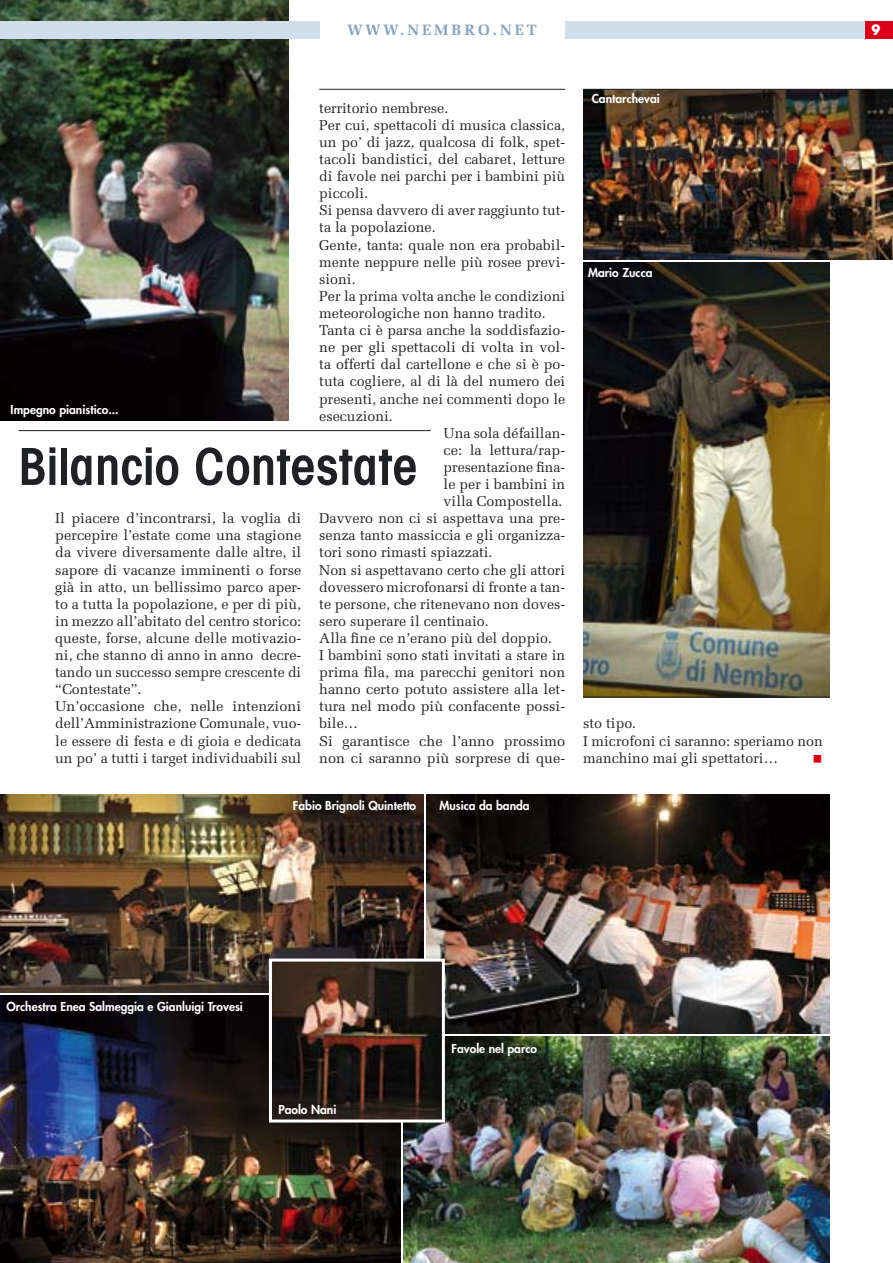
<style>
.page{position:relative;width:893px;height:1263px;background:#fff}
.page>*{position:absolute;margin:0;border:0;box-sizing:border-box;transform-origin:0 0}
.t1{font:600 condensed 51px "Avant Garde";color:#202124}
.t2{font:700 15px "Melior";letter-spacing:.2em;color:#85a1b9}
.t3{font:14.25px/17.1px "Melior";color:#202124}
.t4{font:700 14.25px "Avant Garde";color:#fff}
.t5{font:800 12px "Futura";color:#fff}
</style>
<div class="page">
<img style="left:583px;top:263px;width:246px;height:434px">
<img style="left:0;top:794px;width:423px;height:198px">
<img style="left:426px;top:794px;width:403px;height:240px">
<img style="left:0;top:996px;width:401px;height:267px">
<img style="left:404px;top:1037px;width:425px;height:226px">
<img style="left:273px;top:962px;width:168px;height:156px">
<div style="left:269px;top:958px;width:176px;height:164px;border:3px solid #fff"></div>
<img style="left:0;top:0;width:288px;height:420px">
<img style="left:583px;top:90px;width:310px;height:169px">
<hr style="left:583px;top:697px;width:246px;height:1px;background:#202124">
<hr style="left:18px;top:430px;width:413px;height:1px;background:#202124">
<hr style="left:583px;top:89px;width:310px;height:1px;background:#202124">
<hr style="left:319px;top:89px;width:246px;height:1px;background:#202124">
<div style="left:0;top:21px;width:319px;height:17px;background:#d1ddeb"></div>
<div style="left:565px;top:21px;width:328px;height:17px;background:#d1ddeb"></div>
<div style="left:865px;top:21px;width:28px;height:17px;background:#db001a"></div>
<p class="t2" style="left:348px;top:21px;width:191px">WWW.NEMBRO.NET</p>
<p class="t4" style="left:872px;top:21px;width:10px">9</p>
<p class="t3" style="left:319px;top:99px;width:131px">territorio nembrese.</p>
<p class="t3" style="left:319px;top:117px;width:247px">Per cui, spettacoli di musica classica,</p>
<p class="t3" style="left:319px;top:134px;width:247px">un po’ di jazz, qualcosa di folk, spet-</p>
<p class="t3" style="left:319px;top:151px;width:247px">tacoli bandistici, del cabaret, letture</p>
<p class="t3" style="left:319px;top:168px;width:247px">di favole nei parchi per i bambini più</p>
<p class="t3" style="left:319px;top:185px;width:51px">piccoli.</p>
<p class="t3" style="left:319px;top:202px;width:247px">Si pensa davvero di aver raggiunto tut-</p>
<p class="t3" style="left:319px;top:219px;width:118px">ta la popolazione.</p>
<p class="t3" style="left:319px;top:236px;width:247px">Gente, tanta: quale non era probabil-</p>
<p class="t3" style="left:319px;top:253px;width:247px">mente neppure nelle più rosee previ-</p>
<p class="t3" style="left:319px;top:270px;width:38px">sioni.</p>
<p class="t3" style="left:319px;top:288px;width:247px">Per la prima volta anche le condizioni</p>
<p class="t3" style="left:319px;top:305px;width:228px">meteorologiche non hanno tradito.</p>
<p class="t3" style="left:319px;top:322px;width:247px">Tanta ci è parsa anche la soddisfazio-</p>
<p class="t3" style="left:319px;top:339px;width:247px">ne per gli spettacoli di volta in vol-</p>
<p class="t3" style="left:319px;top:356px;width:247px">ta offerti dal cartellone e che si è po-</p>
<p class="t3" style="left:319px;top:373px;width:247px">tuta cogliere, al di là del numero dei</p>
<p class="t3" style="left:319px;top:390px;width:247px">presenti, anche nei commenti dopo le</p>
<p class="t3" style="left:319px;top:407px;width:75px">esecuzioni.</p>
<p class="t3" style="left:444px;top:424px;width:123px">Una sola défaillan-</p>
<p class="t3" style="left:444px;top:441px;width:123px">ce: la lettura/rap-</p>
<p class="t3" style="left:444px;top:459px;width:123px">presentazione fina-</p>
<p class="t3" style="left:444px;top:476px;width:123px">le per i bambini in</p>
<p class="t3" style="left:444px;top:493px;width:120px">villa Compostella.</p>
<p class="t3" style="left:319px;top:510px;width:247px">Davvero non ci si aspettava una pre-</p>
<p class="t3" style="left:319px;top:527px;width:247px">senza tanto massiccia e gli organizza-</p>
<p class="t3" style="left:319px;top:544px;width:175px">tori sono rimasti spiazzati.</p>
<p class="t3" style="left:319px;top:561px;width:247px">Non si aspettavano certo che gli attori</p>
<p class="t3" style="left:319px;top:578px;width:247px">dovessero microfonarsi di fronte a tan-</p>
<p class="t3" style="left:319px;top:595px;width:247px">te persone, che ritenevano non doves-</p>
<p class="t3" style="left:319px;top:612px;width:171px">sero superare il centinaio.</p>
<p class="t3" style="left:319px;top:630px;width:234px">Alla fine ce n’erano più del doppio.</p>
<p class="t3" style="left:319px;top:647px;width:247px">I bambini sono stati invitati a stare in</p>
<p class="t3" style="left:319px;top:664px;width:247px">prima fila, ma parecchi genitori non</p>
<p class="t3" style="left:319px;top:681px;width:247px">hanno certo potuto assistere alla let-</p>
<p class="t3" style="left:319px;top:698px;width:247px">tura nel modo più confacente possi-</p>
<p class="t3" style="left:319px;top:715px;width:40px">bile…</p>
<p class="t3" style="left:319px;top:732px;width:247px">Si garantisce che l’anno prossimo</p>
<p class="t3" style="left:319px;top:749px;width:247px">non ci saranno più sorprese di que-</p>
<p class="t5" style="left:11px;top:402px;width:110px">Impegno pianistico...</p>
<h1 class="t1" style="left:18px;top:435px;width:401px">Bilancio Contestate</h1>
<p class="t3" style="left:55px;top:510px;width:247px">Il piacere d’incontrarsi, la voglia di percepire l’estate come una stagione da vivere diversamente dalle altre, il sapore di vacanze imminenti o forse già in atto, un bellissimo parco aper&shy;to a tutta la popolazione, e per di più, in mezzo all’abitato del centro storico: queste, forse, alcune delle motivazio&shy;ni, che stanno di anno in anno decre&shy;tando un successo sempre crescente di “Contestate”.<br>Un’occasione che, nelle intenzioni dell’Amministrazione Comunale, vuo&shy;le essere di festa e di gioia e dedicata un po’ a tutti i target individuabili sul</p>
<p class="t5" style="left:293px;top:798px;width:125px">Fabio Brignoli Quintetto</p>
<p class="t5" style="left:439px;top:798px;width:92px">Musica da banda</p>
<p class="t5" style="left:592px;top:91px;width:70px">Cantarchevai</p>
<p class="t5" style="left:588px;top:265px;width:66px">Mario Zucca</p>
<p class="t3" style="left:583px;top:715px;width:241px">sto tipo.<br>I microfoni ci saranno: speriamo non manchino mai gli spettatori…</p>
<p class="t5" style="left:6px;top:999px;width:238px">Orchestra Enea Salmeggia e Gianluigi Trovesi</p>
<p class="t5" style="left:278px;top:1102px;width:60px">Paolo Nani</p>
<p class="t5" style="left:452px;top:1041px;width:87px">Favole nel parco</p>
</div>
